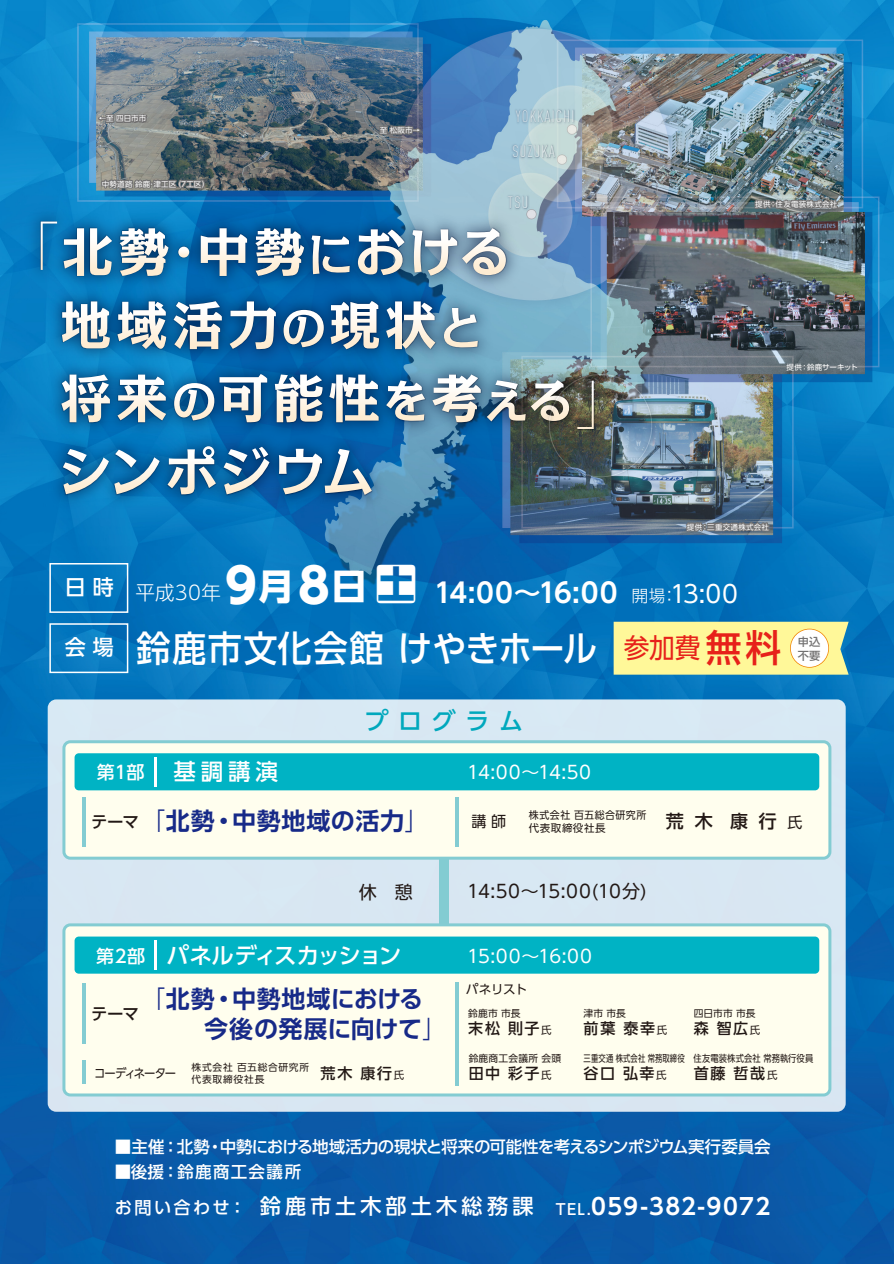
<style>
.page{position:relative;width:894px;height:1264px;background:#fff}
.page>*{position:absolute;margin:0;border:0;box-sizing:border-box;transform-origin:0 0}
.t1{font:500 36px "UD Shin Go Pro";color:#fff;scale:.95 1}
.t2{font:27.15px "UD Shin Go Pro";color:#e7211a;scale:.95 1}
.t3{font:700 27px "UD Shin Go Pro De";letter-spacing:-.02em;color:#fff}
.t4{font:700 24px/30px "UD Shin Go Pro De";letter-spacing:.02em;color:#172a88}
.t5{font:24px "UD Shin Go Pro";color:#fff}
.t6{font:500 24px "UD Shin Go Pro";letter-spacing:.4em;color:#00a8bd}
.t7{font:700 22.5px "UD Shin Go Pro De";letter-spacing:.06em;color:#fff}
.t8{font:500 22.5px "UD Shin Go Pro";letter-spacing:-.075em;color:#fff}
.t9{font:500 22.5px "UD Shin Go Pro";letter-spacing:-.02em;color:#fff}
.t10{font:500 21px "UD Shin Go Pro";color:#fff}
.t11{font:300 19.5px "UD Shin Go Pro";letter-spacing:.015em;color:#fff}
.t12{font:18px "UD Shin Go Pro";letter-spacing:-.005em;color:#fff}
.t13{font:18px "UD Shin Go Pro";letter-spacing:-.005em;color:#221815}
.t14{font:500 18px "UD Shin Go Pro";letter-spacing:.02em;color:#fff}
.t15{font:500 18px "UD Shin Go Pro";color:#221815}
.t16{font:500 17.25px "UD Shin Go Pro";letter-spacing:.14em;color:#fff}
.t17{font:500 16.5px "UD Shin Go Pro";letter-spacing:-.02em;color:#fff}
.t18{font:500 16.5px "UD Shin Go Pro";letter-spacing:.075em;color:#fff}
.t19{font:500 16.5px "UD Shin Go Pro";letter-spacing:-.06em;color:#221815}
.t20{font:300 16.35px/35.2px "DIN Cond";letter-spacing:.075em;color:#fff}
.t21{font:500 15px "UD Shin Go Pro";letter-spacing:.11em;color:#221815}
.t22{font:15px "UD Shin Go Pro";color:#221815}
.t23{font:12.6px "UD Shin Go Pro";letter-spacing:-.075em;color:#221815;scale:.9 1}
.t24{font:12.6px "UD Shin Go Pro";letter-spacing:-.075em;color:#221815}
.t25{font:500 11.25px/14.2px "UD Shin Go Pro";color:#727171}
.t26{font:10.5px/13px "UD Shin Go Pro";letter-spacing:.05em;color:#221815;scale:.95 1}
.t27{font:9.75px "UD Shin Go Pro";letter-spacing:.02em;color:#221815}
.t28{font:9.75px "UD Shin Go Pro";letter-spacing:.02em;color:#221815;scale:.85 1}
.t29{font:9.75px "UD Shin Go Pro";letter-spacing:.02em;color:#221815;scale:.75 1}
.t30{font:9.75px "UD Shin Go Pro";letter-spacing:.07em;color:#221815}
.t31{font:9.75px "UD Shin Go Pro";letter-spacing:.085em;color:#221815}
.t32{font:7.5px "UD Shin Go Pro";letter-spacing:.025em;color:#fff}
.t33{font:7.5px "UD Shin Go Pro";color:#fff}
.s1{font-family:"UD Shin Go Pro";font-size:48px}
.s2{font-family:"UD Shin Go Pro";font-size:36px}
.s3{font-family:"UD Shin Go Pro";font-size:42px}
.s4{font-weight:300;font-size:16.5px}
.s5{font-weight:500;font-size:37.65px}
.s6{font-family:"UD Shin Go Pro";font-weight:300}
.s7{font-weight:400;font-size:15px}
.s8{font-weight:400;font-size:10.5px}
.s9{font-family:"UD Shin Go Pro";font-weight:500;font-size:21px}
.s10{font-family:"UD Shin Go Pro";font-weight:500;font-size:15px}
</style>
<div class="page">
<img style="left:0;top:0;width:893px;height:1263px">
<div style="left:48px;top:699px;width:797px;height:412px;background:#d8e7f3;border-radius:9px"></div>
<div style="left:64px;top:741px;width:765px;height:117px;background:#fffeee;border-radius:6px"></div>
<div style="left:62px;top:740px;width:769px;height:119px;border:3px solid #83ccd2;border-radius:6px"></div>
<div style="left:64px;top:924px;width:765px;height:170px;background:#fffeee;border-radius:6px"></div>
<div style="left:62px;top:923px;width:769px;height:173px;border:3px solid #83ccd2;border-radius:6px"></div>
<div style="left:75px;top:753px;width:744px;height:37px;background:#00b3c4;border-radius:4px"></div>
<div style="left:75px;top:936px;width:744px;height:37px;background:#00b3c4;border-radius:4px"></div>
<div style="left:49px;top:563px;width:79px;height:50px;border:2px solid #fff"></div>
<div style="left:49px;top:623px;width:79px;height:50px;border:2px solid #fff"></div>
<div style="left:613px;top:621px;width:235px;height:53px;background:#fff899"></div>
<img style="left:20px;top:201px;width:594px;height:314px">
<img style="left:39px;top:220px;width:556px;height:276px">
<svg style="left:41px;top:221px;width:16px;height:49px"></svg>
<svg style="left:64px;top:228px;width:48px;height:48px"></svg>
<svg style="left:120px;top:228px;width:48px;height:48px"></svg>
<svg style="left:178px;top:246px;width:11px;height:11px"></svg>
<svg style="left:201px;top:228px;width:46px;height:48px"></svg>
<svg style="left:255px;top:228px;width:49px;height:48px"></svg>
<svg style="left:311px;top:235px;width:38px;height:39px"></svg>
<svg style="left:358px;top:229px;width:46px;height:46px"></svg>
<svg style="left:412px;top:228px;width:93px;height:48px;background:#a4b5c0"></svg>
<svg style="left:62px;top:301px;width:48px;height:47px"></svg>
<svg style="left:117px;top:301px;width:49px;height:48px"></svg>
<svg style="left:173px;top:301px;width:49px;height:48px"></svg>
<svg style="left:229px;top:301px;width:47px;height:48px"></svg>
<svg style="left:283px;top:310px;width:41px;height:37px"></svg>
<svg style="left:330px;top:301px;width:49px;height:48px"></svg>
<svg style="left:386px;top:301px;width:49px;height:48px"></svg>
<svg style="left:444px;top:308px;width:33px;height:39px"></svg>
<svg style="left:61px;top:374px;width:49px;height:48px"></svg>
<svg style="left:117px;top:374px;width:49px;height:48px"></svg>
<svg style="left:174px;top:374px;width:93px;height:48px"></svg>
<svg style="left:275px;top:374px;width:47px;height:48px"></svg>
<svg style="left:329px;top:374px;width:49px;height:48px"></svg>
<svg style="left:386px;top:380px;width:39px;height:41px"></svg>
<svg style="left:432px;top:374px;width:48px;height:48px"></svg>
<svg style="left:486px;top:380px;width:55px;height:41px;background:#7a888d"></svg>
<svg style="left:63px;top:449px;width:97px;height:45px;background:#498db8"></svg>
<svg style="left:167px;top:446px;width:49px;height:48px"></svg>
<svg style="left:223px;top:446px;width:46px;height:48px;background:#5485ad"></svg>
<svg style="left:279px;top:449px;width:93px;height:46px;background:#5687ae"></svg>
<img style="left:505px;top:191px;width:27px;height:23px">
<img style="left:507px;top:193px;width:23px;height:19px">
<img style="left:513px;top:105px;width:65px;height:23px">
<img style="left:515px;top:107px;width:61px;height:19px">
<img style="left:510px;top:140px;width:48px;height:23px">
<img style="left:512px;top:143px;width:44px;height:18px">
<img style="left:541px;top:366px;width:119px;height:119px">
<img style="left:547px;top:373px;width:106px;height:105px">
<hr style="left:155px;top:756px;width:2px;height:30px;background:#fff">
<hr style="left:82px;top:797px;width:3px;height:50px;background:#83ccd2">
<hr style="left:455px;top:797px;width:3px;height:50px;background:#83ccd2">
<hr style="left:82px;top:982px;width:3px;height:61px;background:#83ccd2">
<hr style="left:455px;top:982px;width:3px;height:103px;background:#83ccd2">
<hr style="left:82px;top:1060px;width:3px;height:23px;background:#83ccd2">
<hr style="left:155px;top:940px;width:2px;height:29px;background:#fff">
<div style="left:439px;top:857px;width:9px;height:67px;background:#83ccd2"></div>
<div style="left:789px;top:628px;width:39px;height:39px;border:2px solid #f08300;border-radius:50%"></div>
<div style="left:790px;top:629px;width:38px;height:38px;background:#fff;border-radius:50%"></div>
<svg style="left:752px;top:193px;width:87px;height:18px;background:#757e7f"></svg>
<svg style="left:100px;top:176px;width:106px;height:15px;background:#717676"></svg>
<svg style="left:96px;top:113px;width:52px;height:11px"></svg>
<svg style="left:378px;top:115px;width:44px;height:22px"></svg>
<svg style="left:684px;top:515px;width:86px;height:19px;background:#5f6b78"></svg>
<p class="t32" style="left:99px;top:112px;width:49px">←至 四日市市</p>
<p class="t32" style="left:102px;top:178px;width:109px">中勢道路 鈴鹿･津工区（7工区）</p>
<p class="t32" style="left:380px;top:124px;width:42px">至 松阪市→</p>
<h3 class="t20" style="left:512px;top:98px;width:63px">YOKKAICHI<br>SUZUKA</h3>
<h3 class="t20" style="left:508px;top:184px;width:22px">TSU</h3>
<p class="t32" style="left:755px;top:198px;width:84px">提供：住友電装株式会社</p>
<p class="t33" style="left:786px;top:361px;width:73px">提供：鈴鹿サーキット</p>
<p class="t10" style="left:65px;top:569px;width:50px">日 時</p>
<p class="t10" style="left:65px;top:629px;width:50px">会 場</p>
<p class="t32" style="left:686px;top:521px;width:84px">提供：三重交通株式会社</p>
<p class="t3" style="left:225px;top:570px;width:393px"><span class="s1">9</span><span class="s2">月</span><span class="s1">8</span><span class="s2">日</span><span class="s3">土</span> 14:00～16:00</p>
<p class="t11" style="left:135px;top:576px;width:87px">平成30年</p>
<p class="t5" style="left:631px;top:574px;width:108px"><span class="s4">開場：</span>13:00</p>
<p class="t1" style="left:136px;top:619px;width:486px">鈴鹿市文化会館 けやきホール</p>
<p class="t2" style="left:623px;top:625px;width:167px">参加費<span class="s5">無料</span></p>
<p class="t14" style="left:97px;top:757px;width:49px">第1部</p>
<p class="t6" style="left:364px;top:701px;width:160px">プログラム</p>
<p class="t9" style="left:173px;top:753px;width:106px">基調講演</p>
<p class="t12" style="left:467px;top:758px;width:125px">14:00～14:50</p>
<p class="t25" style="left:797px;top:634px;width:24px">申込不要</p>
<p class="t19" style="left:91px;top:808px;width:49px">テーマ</p>
<p class="t4" style="left:141px;top:805px;width:289px"><span class="s6">「</span>北勢・中勢地域の活力<span class="s6">」</span></p>
<p class="t22" style="left:471px;top:809px;width:36px">講 師</p>
<p class="t26" style="left:528px;top:807px;width:125px">株式会社 百五総合研究所代表取締役社長</p>
<p class="t14" style="left:96px;top:940px;width:51px">第2部</p>
<p class="t13" style="left:359px;top:877px;width:55px">休　憩</p>
<p class="t13" style="left:467px;top:876px;width:181px">14:50～15:00(10分)</p>
<p class="t8" style="left:166px;top:936px;width:236px">パネルディスカッション</p>
<p class="t12" style="left:467px;top:941px;width:126px">15:00～16:00</p>
<p class="t15" style="left:665px;top:806px;width:138px">荒木 康行<span class="s7">氏</span></p>
<p class="t19" style="left:91px;top:999px;width:49px">テーマ</p>
<p class="t4" style="left:154px;top:983px;width:294px;text-indent:-13px"><span class="s6">「</span>北勢・中勢地域における　　今後の発展に向けて<span class="s6">」</span></p>
<p class="t23" style="left:94px;top:1062px;width:93px">コーディネーター</p>
<p class="t30" style="left:191px;top:1058px;width:119px">株式会社 百五総合研究所</p>
<p class="t21" style="left:320px;top:1060px;width:85px">荒木 康行<span class="s8">氏</span></p>
<p class="t31" style="left:191px;top:1070px;width:74px">代表取締役社長</p>
<p class="t24" style="left:465px;top:979px;width:63px">パネリスト</p>
<p class="t27" style="left:468px;top:1004px;width:54px">鈴鹿市 市長</p>
<p class="t21" style="left:468px;top:1016px;width:85px">末松 則子<span class="s8">氏</span></p>
<p class="t27" style="left:468px;top:1049px;width:94px">鈴鹿商工会議所 会頭</p>
<p class="t21" style="left:468px;top:1061px;width:84px">田中 彩子<span class="s8">氏</span></p>
<p class="t27" style="left:583px;top:1004px;width:44px">津市 市長</p>
<p class="t21" style="left:583px;top:1016px;width:85px">前葉 泰幸<span class="s8">氏</span></p>
<p class="t21" style="left:583px;top:1061px;width:84px">谷口 弘幸<span class="s8">氏</span></p>
<p class="t29" style="left:583px;top:1049px;width:136px">三重交通 株式会社 常務取締役</p>
<p class="t27" style="left:693px;top:1004px;width:63px">四日市市 市長</p>
<p class="t21" style="left:693px;top:1016px;width:68px">森 智広<span class="s8">氏</span></p>
<p class="t21" style="left:693px;top:1061px;width:85px">首藤 哲哉<span class="s8">氏</span></p>
<p class="t28" style="left:693px;top:1049px;width:142px">住友電装株式会社 常務執行役員</p>
<p class="t17" style="left:115px;top:1133px;width:657px">■主催：北勢・中勢における地域活力の現状と将来の可能性を考えるシンポジウム実行委員会</p>
<p class="t18" style="left:115px;top:1158px;width:188px">■後援：鈴鹿商工会議所</p>
<p class="t7" style="left:260px;top:1187px;width:511px"><span class="s9">鈴鹿市土木部土木総務課</span> <span class="s10">TEL.</span>059-382-9072</p>
<p class="t16" style="left:115px;top:1193px;width:132px">お問い合わせ：</p>
</div>
